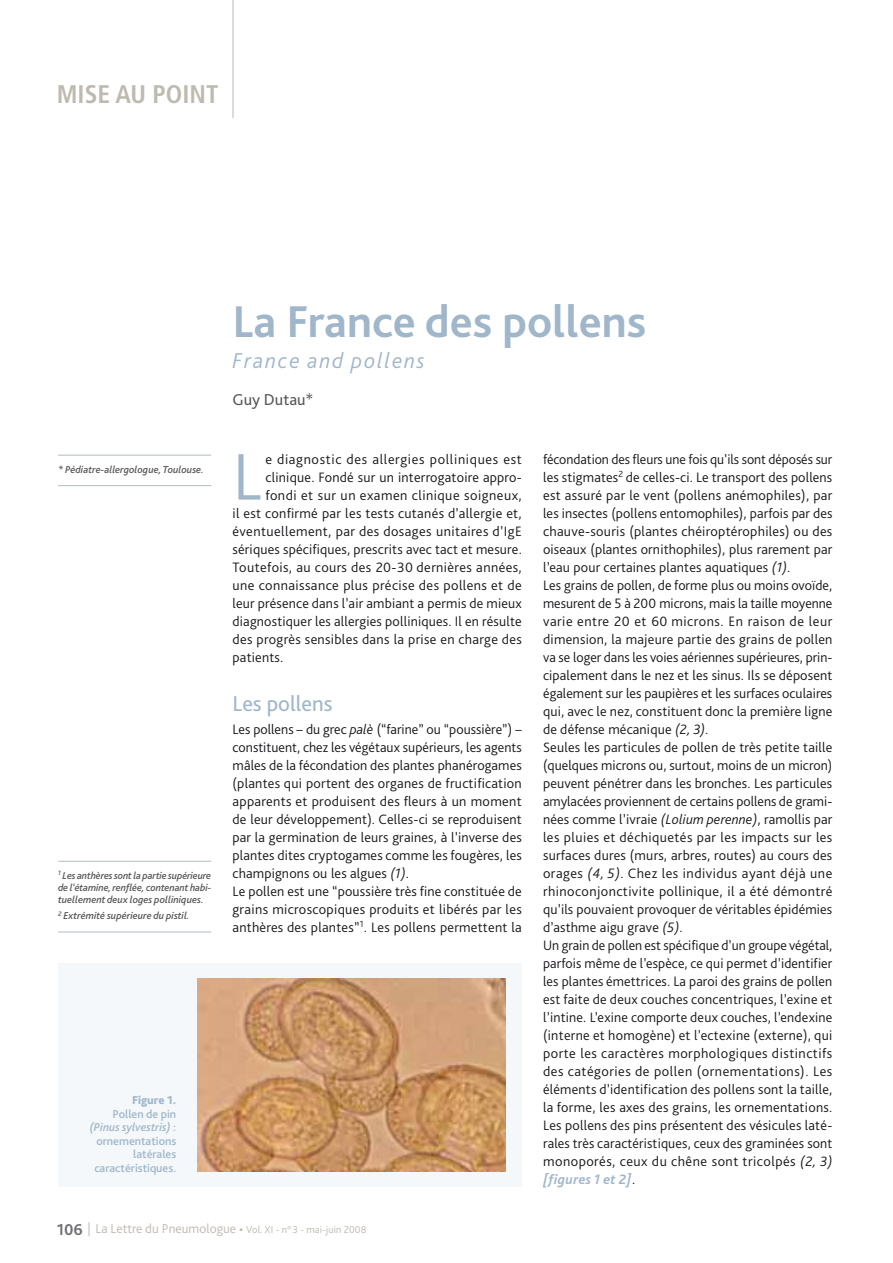
<style>
.page{position:relative;width:893px;height:1263px;background:#fff}
.page>*{position:absolute;margin:0;border:0;box-sizing:border-box;transform-origin:0 0}
.t1{font:300 68.85px "Bliss Pro";color:#a0b6cb}
.t2{font:700 46.5px "Bliss Pro";color:#a0b6cb}
.t3{font:700 condensed 25.5px "Frutiger LT Std";color:#bdbaaf}
.t4{font:italic 300 22.5px "Bliss Pro";letter-spacing:.08em;color:#a0b6cb}
.t5{font:22.5px "Bliss Pro";color:#a0b6cb}
.t6{font:16.5px "Bliss Pro";color:#57585a}
.t7{font:300 14.25px/18px "Bliss Pro";letter-spacing:.01em;color:#1a171b}
.t8{font:300 14.25px "Bliss Pro";letter-spacing:.03em;color:#1a171b}
.t9{font:300 14.25px "Bliss Pro";letter-spacing:.045em;color:#1a171b}
.t10{font:300 13.5px "Bliss Pro";color:#bdbaaf}
.t11{font:500 12px/13.5px "Bliss Pro";color:#a0b6cb;text-align:right}
.t12{font:800 12px "Bliss Pro";color:#a0b6cb}
.t13{font:italic 500 10.5px/12px "Bliss Pro";color:#57585a;text-align:justify}
.s1{font-style:italic}
.s2{font-weight:700;font-size:16.5px;color:#6f7072}
.s3{font-size:10.5px}
.s4{font-weight:700;font-style:italic;color:#a0b6cb}
</style>
<div class="page">
<div style="left:58px;top:963px;width:464px;height:223px;background:#f4f8fa"></div>
<img style="left:198px;top:978px;width:307px;height:194px">
<hr style="left:232px;top:0;width:1px;height:118px;background:#bdbaaf">
<hr style="left:58px;top:455px;width:153px;height:1px;background:#afbdc8">
<hr style="left:58px;top:485px;width:153px;height:1px;background:#afbdc8">
<hr style="left:58px;top:861px;width:153px;height:1px;background:#afbdc8">
<hr style="left:58px;top:932px;width:153px;height:1px;background:#afbdc8">
<h3 class="t3" style="left:57px;top:84px;width:163px">MISE AU POINT</h3>
<h2 class="t2" style="left:232px;top:303px;width:415px">La France des pollens</h2>
<h3 class="t4" style="left:232px;top:352px;width:194px">France and pollens</h3>
<p class="t6" style="left:232px;top:393px;width:82px">Guy Dutau*</p>
<p class="t13" style="left:58px;top:464px;width:147px">* Pédiatre-allergologue, Toulouse.</p>
<h1 class="t1" style="left:232px;top:450px;width:31px">L</h1>
<p class="t9" style="left:265px;top:453px;width:258px">e diagnostic des allergies polliniques est</p>
<p class="t7" style="left:265px;top:469px;width:258px">clinique. Fondé sur un interrogatoire appro-</p>
<p class="t8" style="left:265px;top:489px;width:258px">fondi et sur un examen clinique soigneux,</p>
<p class="t7" style="left:232px;top:505px;width:291px">il est confirmé par les tests cutanés d’allergie et,</p>
<p class="t8" style="left:232px;top:525px;width:291px">éventuellement, par des dosages unitaires d’IgE</p>
<p class="t7" style="left:232px;top:541px;width:291px">sériques spécifiques, prescrits avec tact et mesure.</p>
<p class="t7" style="left:232px;top:559px;width:291px">Toutefois, au cours des 20-30 dernières années,</p>
<p class="t8" style="left:232px;top:579px;width:291px">une connaissance plus précise des pollens et de</p>
<p class="t7" style="left:232px;top:595px;width:291px">leur présence dans l’air ambiant a permis de mieux</p>
<p class="t7" style="left:232px;top:613px;width:291px">diagnostiquer les allergies polliniques. Il en résulte</p>
<p class="t7" style="left:232px;top:631px;width:291px">des progrès sensibles dans la prise en charge des</p>
<p class="t7" style="left:232px;top:649px;width:52px">patients.</p>
<h3 class="t5" style="left:232px;top:695px;width:102px">Les pollens</h3>
<p class="t7" style="left:232px;top:721px;width:291px">Les pollens – du grec <span class="s1">palè</span> (“farine” ou “poussière”) – constituent, chez les végétaux supérieurs, les agents mâles de la fécondation des plantes phanérogames (plantes qui portent des organes de fructification apparents et produisent des fleurs à un moment de leur développement). Celles-ci se reproduisent par la germination de leurs graines, à l’inverse des plantes dites cryptogames comme les fougères, les champignons ou les algues <span class="s1">(1)</span>.<br>Le pollen est une “poussière très fine constituée de grains microscopiques produits et libérés par les anthères des plantes”<sup>1</sup>. Les pollens permettent la</p>
<p class="t13" style="left:58px;top:870px;width:155px"><sup>1</sup> Les anthères sont la partie supérieure de l’étamine, renflée, contenant habi&shy;tuellement deux loges polliniques.</p>
<p class="t13" style="left:58px;top:910px;width:133px"><sup>2</sup> Extrémité supérieure du pistil.</p>
<p class="t12" style="left:132px;top:1095px;width:46px">Figure 1.</p>
<p class="t11" style="left:90px;top:1108px;width:88px">Pollen de pin <span class="s1">(Pinus sylvestris)</span> : ornementations latérales caractéristiques.</p>
<p class="t10" style="left:57px;top:1223px;width:311px"><span class="s2">106</span> | La Lettre du Pneumologue • <span class="s3">Vol. XI - n° 3 - mai-juin 2008</span></p>
<p class="t7" style="left:543px;top:451px;width:291px">fécondation des fleurs une fois qu’ils sont déposés sur les stigmates<sup>2</sup> de celles-ci. Le transport des pollens est assuré par le vent (pollens anémophiles), par les insectes (pollens entomophiles), parfois par des chauve-souris (plantes chéiroptérophiles) ou des oiseaux (plantes ornithophiles), plus rarement par l’eau pour certaines plantes aquatiques <span class="s1">(1)</span>.<br>Les grains de pollen, de forme plus ou moins ovoïde, mesurent de 5 à 200 microns, mais la taille moyenne varie entre 20 et 60 microns. En raison de leur dimension, la majeure partie des grains de pollen va se loger dans les voies aériennes supérieures, prin&shy;cipalement dans le nez et les sinus. Ils se déposent également sur les paupières et les surfaces oculaires qui, avec le nez, constituent donc la première ligne de défense mécanique <span class="s1">(2, 3)</span>.<br>Seules les particules de pollen de très petite taille (quelques microns ou, surtout, moins de un micron) peuvent pénétrer dans les bronches. Les particules amylacées proviennent de certains pollens de grami&shy;nées comme l’ivraie <span class="s1">(Lolium perenne)</span>, ramollis par les pluies et déchiquetés par les impacts sur les surfaces dures (murs, arbres, routes) au cours des orages <span class="s1">(4, 5)</span>. Chez les individus ayant déjà une rhinoconjonctivite pollinique, il a été démontré qu’ils pouvaient provoquer de véritables épidémies d’asthme aigu grave <span class="s1">(5)</span>.<br>Un grain de pollen est spécifique d’un groupe végétal, parfois même de l’espèce, ce qui permet d’identifier les plantes émettrices. La paroi des grains de pollen est faite de deux couches concentriques, l’exine et l’intine. L’exine comporte deux couches, l’endexine (interne et homogène) et l’ectexine (externe), qui porte les caractères morphologiques distinctifs des catégories de pollen (ornementations). Les éléments d’identification des pollens sont la taille, la forme, les axes des grains, les ornementations.<br>Les pollens des pins présentent des vésicules laté&shy;rales très caractéristiques, ceux des graminées sont monoporés, ceux du chêne sont tricolpés <span class="s1">(2, 3) </span><span class="s4">[figures 1 et 2]</span>.</p>
</div>
